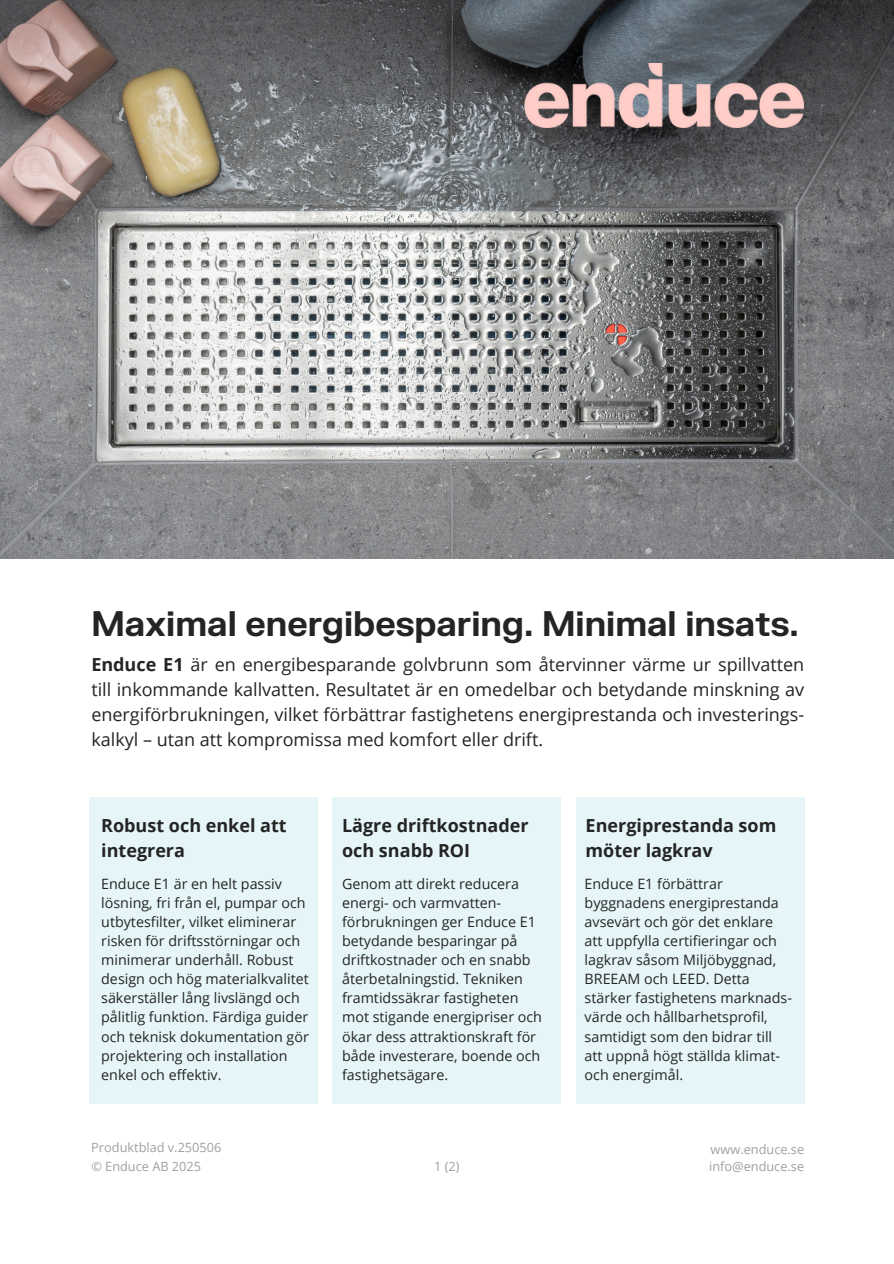
<style>
.page{position:relative;width:894px;height:1264px;background:#fff}
.page>*{position:absolute;margin:0;border:0;box-sizing:border-box;transform-origin:0 0}
.t1{font:700 34.5px "FK Grotesk";color:#242424}
.t2{font:18px/24.8px "Open Sans";color:#242424;text-align:justify}
.t3{font:700 18px/24.8px "Open Sans";color:#242424}
.t4{font:14.25px/19.2px "Open Sans";color:#242424}
.t5{font:12.75px "Open Sans";color:#a0a0a0}
.s1{font-weight:700}
</style>
<div class="page">
<img style="left:0;top:0;width:893px;height:558px">
<img style="left:524px;top:63px;width:279px;height:64px">
<div style="left:89px;top:797px;width:228px;height:306px;background:#e6f6f8"></div>
<div style="left:575px;top:797px;width:229px;height:306px;background:#e6f6f8"></div>
<div style="left:332px;top:797px;width:229px;height:306px;background:#e6f6f8"></div>
<h3 class="t1" style="left:91px;top:603px;width:708px">Maximal energibesparing. Minimal insats.</h3>
<p class="t2" style="left:91px;top:652px;width:714px"><span class="s1">Enduce E1</span> är en energibesparande golvbrunn som återvinner värme ur spillvatten till inkommande kallvatten. Resultatet är en omedelbar och betydande minskning av energiförbrukningen, vilket förbättrar fastighetens energiprestanda och investerings&shy;kalkyl – utan att kompromissa med komfort eller drift.</p>
<h2 class="t3" style="left:101px;top:812px;width:187px">Robust och enkel att integrera</h2>
<h4 class="t3" style="left:342px;top:812px;width:188px">Lägre driftkostnader och snabb ROI</h4>
<p class="t4" style="left:342px;top:873px;width:201px">Genom att direkt reducera energi- och varmvatten&shy;förbrukningen ger Enduce E1 betydande besparingar på driftkostnader och en snabb återbetalningstid. Tekniken framtidssäkrar fastigheten mot stigande energipriser och ökar dess attraktionskraft för både investerare, boende och fastighetsägare.</p>
<p class="t4" style="left:584px;top:873px;width:209px">Enduce E1 förbättrar byggnadens energiprestanda avsevärt och gör det enklare att uppfylla certifieringar och lagkrav såsom Miljöbyggnad,<br>BREEAM och LEED. Detta stärker fastighetens marknads&shy;värde och hållbarhetsprofil, samtidigt som den bidrar till att uppnå högt ställda klimat&shy;och energimål.</p>
<p class="t3" style="left:585px;top:812px;width:192px">Energiprestanda som möter lagkrav</p>
<h4 class="t4" style="left:101px;top:873px;width:209px">Enduce E1 är en helt passiv lösning, fri från el, pumpar och utbytesfilter, vilket eliminerar risken för driftsstörningar och minimerar underhåll. Robust design och hög materialkvalitet säkerställer lång livslängd och pålitlig funktion. Färdiga guider och teknisk dokumentation gör projektering och installation enkel och effektiv.</h4>
<h2 class="t5" style="left:91px;top:1138px;width:132px">Produktblad v.250506</h2>
<h2 class="t5" style="left:91px;top:1157px;width:111px">© Enduce AB 2025</h2>
<h4 class="t5" style="left:434px;top:1157px;width:27px">1 (2)</h4>
<p class="t5" style="left:710px;top:1140px;width:95px">www.enduce.se</p>
<h1 class="t5" style="left:709px;top:1157px;width:96px">info@enduce.se</h1>
</div>
